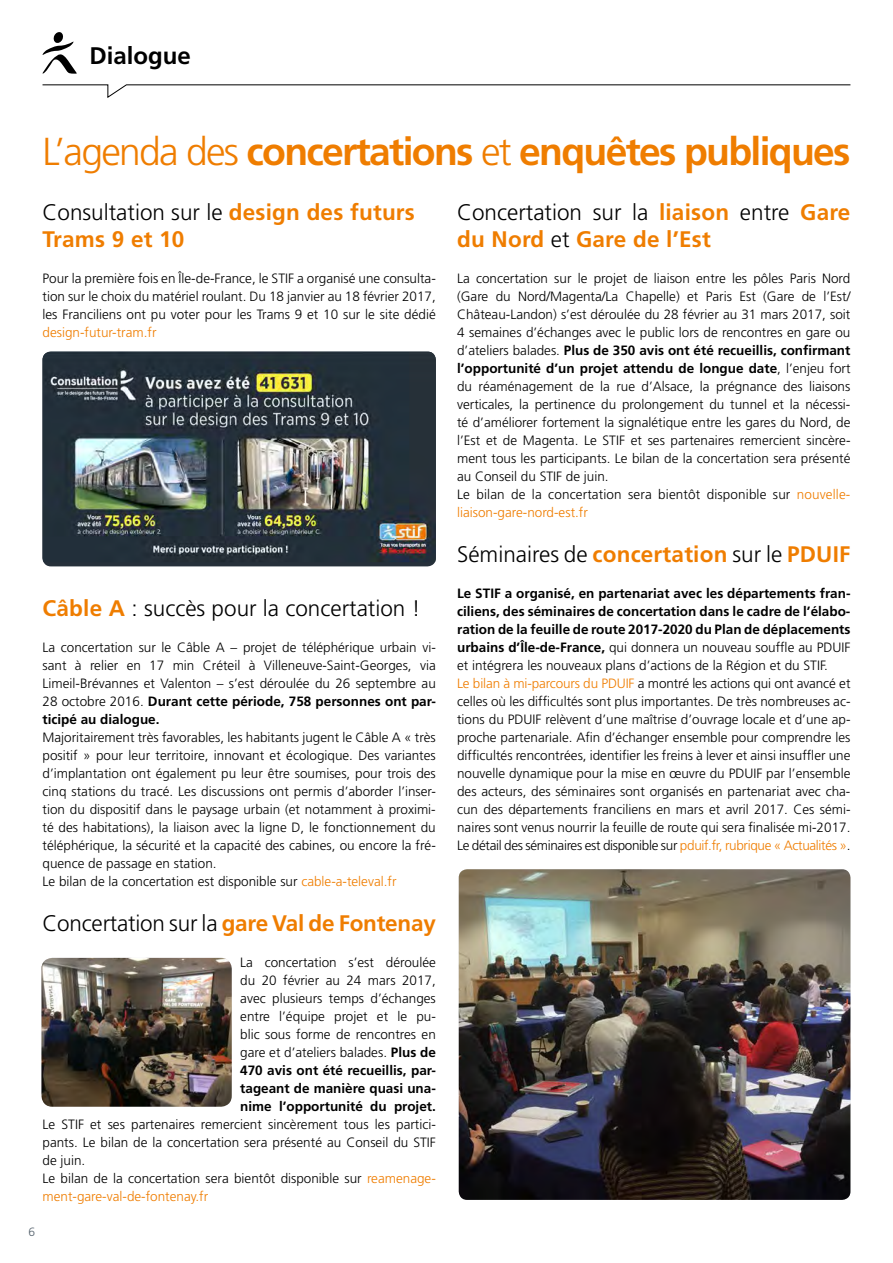
<style>
.page{position:relative;width:893px;height:1263px;background:#fff}
.page>*{position:absolute;margin:0;border:0;box-sizing:border-box;transform-origin:0 0}
.t1{font:700 39px "Frutiger";letter-spacing:-.045em;color:#ef7d00}
.t2{font:700 24px "Frutiger";color:#000}
.t3{font:300 22.5px "Frutiger";color:#000}
.t4{font:700 22.5px/27px "Frutiger";letter-spacing:.01em;color:#ef7d00}
.t5{font:300 13.5px/18px "Frutiger";color:#000}
.t6{font:300 13.5px "Frutiger";color:#ef7d00}
.t7{font:300 12px "Frutiger";color:#54616c}
.s1{font-weight:300}
.s2{font-weight:300;color:#000}
.s3{font-weight:700}
.s4{color:#ef7d00}
.s5{font-weight:700;color:#ef7d00}
</style>
<div class="page">
<svg style="left:42px;top:32px;width:35px;height:42px"></svg>
<svg style="left:42px;top:84px;width:809px;height:14px"></svg>
<img style="left:43px;top:351px;width:393px;height:211px">
<img style="left:41px;top:958px;width:191px;height:149px">
<img style="left:459px;top:869px;width:391px;height:331px">
<h2 class="t2" style="left:90px;top:42px;width:103px">Dialogue</h2>
<h1 class="t1" style="left:43px;top:129px;width:809px"><span class="s1">L’agenda des</span> concertations <span class="s1">et</span> enquêtes publiques</h1>
<h3 class="t4" style="left:43px;top:198px;width:374px"><span class="s2">Consultation sur le</span> design des futurs<br>Trams 9 et 10</h3>
<p class="t5" style="left:43px;top:269px;width:395px;text-align:justify">Pour la première fois en Île-de-France, le STIF a organisé une consulta&shy;tion sur le choix du matériel roulant. Du 18 janvier au 18 février 2017, les Franciliens ont pu voter pour les Trams 9 et 10 sur le site dédié</p>
<p class="t6" style="left:43px;top:324px;width:115px">design-futur-tram.fr</p>
<h3 class="t4" style="left:457px;top:198px;width:395px"><span class="s2">Concertation sur la</span> liaison <span class="s2">entre</span> Gare du Nord <span class="s2">et</span> Gare de l’Est</h3>
<p class="t5" style="left:457px;top:269px;width:395px">La concertation sur le projet de liaison entre les pôles Paris Nord (Gare du Nord/Magenta/La Chapelle) et Paris Est (Gare de l’Est/ Château-Landon) s’est déroulée du 28 février au 31 mars 2017, soit 4 semaines d’échanges avec le public lors de rencontres en gare ou d’ateliers balades. <span class="s3">Plus de 350 avis ont été recueillis, confirmant l’opportunité d’un projet attendu de longue date</span>, l’enjeu fort du réaménagement de la rue d’Alsace, la prégnance des liaisons verticales, la pertinence du prolongement du tunnel et la nécessi&shy;té d’améliorer fortement la signalétique entre les gares du Nord, de l’Est et de Magenta. Le STIF et ses partenaires remercient sincère&shy;ment tous les participants. Le bilan de la concertation sera présenté au Conseil du STIF de juin.<br>Le bilan de la concertation sera bientôt disponible sur <span class="s4">nouvelle&shy;liaison-gare-nord-est.fr</span></p>
<h3 class="t3" style="left:457px;top:541px;width:395px">Séminaires de <span class="s5">concertation</span> sur le <span class="s5">PDUIF</span></h3>
<p class="t5" style="left:457px;top:584px;width:395px"><span class="s3">Le STIF a organisé, en partenariat avec les départements fran&shy;ciliens, des séminaires de concertation dans le cadre de l’élabo&shy;ration de la feuille de route 2017-2020 du Plan de déplacements urbains d’Île-de-France,</span> qui donnera un nouveau souffle au PDUIF et intégrera les nouveaux plans d’actions de la Région et du STIF.<br><span class="s4">Le bilan à mi-parcours du PDUIF</span> a montré les actions qui ont avancé et celles où les difficultés sont plus importantes. De très nombreuses ac&shy;tions du PDUIF relèvent d’une maîtrise d’ouvrage locale et d’une ap&shy;proche partenariale. Afin d’échanger ensemble pour comprendre les difficultés rencontrées, identifier les freins à lever et ainsi insuffler une nouvelle dynamique pour la mise en œuvre du PDUIF par l’ensemble des acteurs, des séminaires sont organisés en partenariat avec cha&shy;cun des départements franciliens en mars et avril 2017. Ces sémi&shy;naires sont venus nourrir la feuille de route qui sera finalisée mi-2017.<br>Le détail des séminaires est disponible sur <span class="s4">pduif.fr, rubrique « Actualités »</span>.</p>
<h3 class="t3" style="left:43px;top:595px;width:379px"><span class="s5">Câble A</span> : succès pour la concertation !</h3>
<p class="t5" style="left:43px;top:638px;width:395px;text-align:justify">La concertation sur le Câble A – projet de téléphérique urbain vi&shy;sant à relier en 17 min Créteil à Villeneuve-Saint-Georges, via Limeil-Brévannes et Valenton – s’est déroulée du 26 septembre au 28 octobre 2016. <span class="s3">Durant cette période, 758 personnes ont par&shy;ticipé au dialogue.</span></p>
<p class="t5" style="left:43px;top:728px;width:395px">Majoritairement très favorables, les habitants jugent le Câble A « très positif » pour leur territoire, innovant et écologique. Des variantes d’implantation ont également pu leur être soumises, pour trois des cinq stations du tracé. Les discussions ont permis d’aborder l’inser&shy;tion du dispositif dans le paysage urbain (et notamment à proximi&shy;té des habitations), la liaison avec la ligne D, le fonctionnement du téléphérique, la sécurité et la capacité des cabines, ou encore la fré&shy;quence de passage en station.<br>Le bilan de la concertation est disponible sur <span class="s4">cable-a-televal.fr</span></p>
<h3 class="t3" style="left:43px;top:910px;width:395px">Concertation sur la <span class="s5">gare Val de Fontenay</span></h3>
<p class="t5" style="left:240px;top:953px;width:197px;text-align:justify">La concertation s’est déroulée du 20 février au 24 mars 2017, avec plusieurs temps d’échanges entre l’équipe projet et le pu&shy;blic sous forme de rencontres en gare et d’ateliers balades. <span class="s3">Plus de 470 avis ont été recueillis, par&shy;tageant de manière quasi una&shy;nime l’opportunité du projet.</span></p>
<p class="t5" style="left:43px;top:1115px;width:395px">Le STIF et ses partenaires remercient sincèrement tous les partici&shy;pants. Le bilan de la concertation sera présenté au Conseil du STIF de juin.<br>Le bilan de la concertation sera bientôt disponible sur <span class="s4">reamenage&shy;ment-gare-val-de-fontenay.fr</span></p>
<p class="t7" style="left:29px;top:1225px;width:8px">6</p>
</div>
